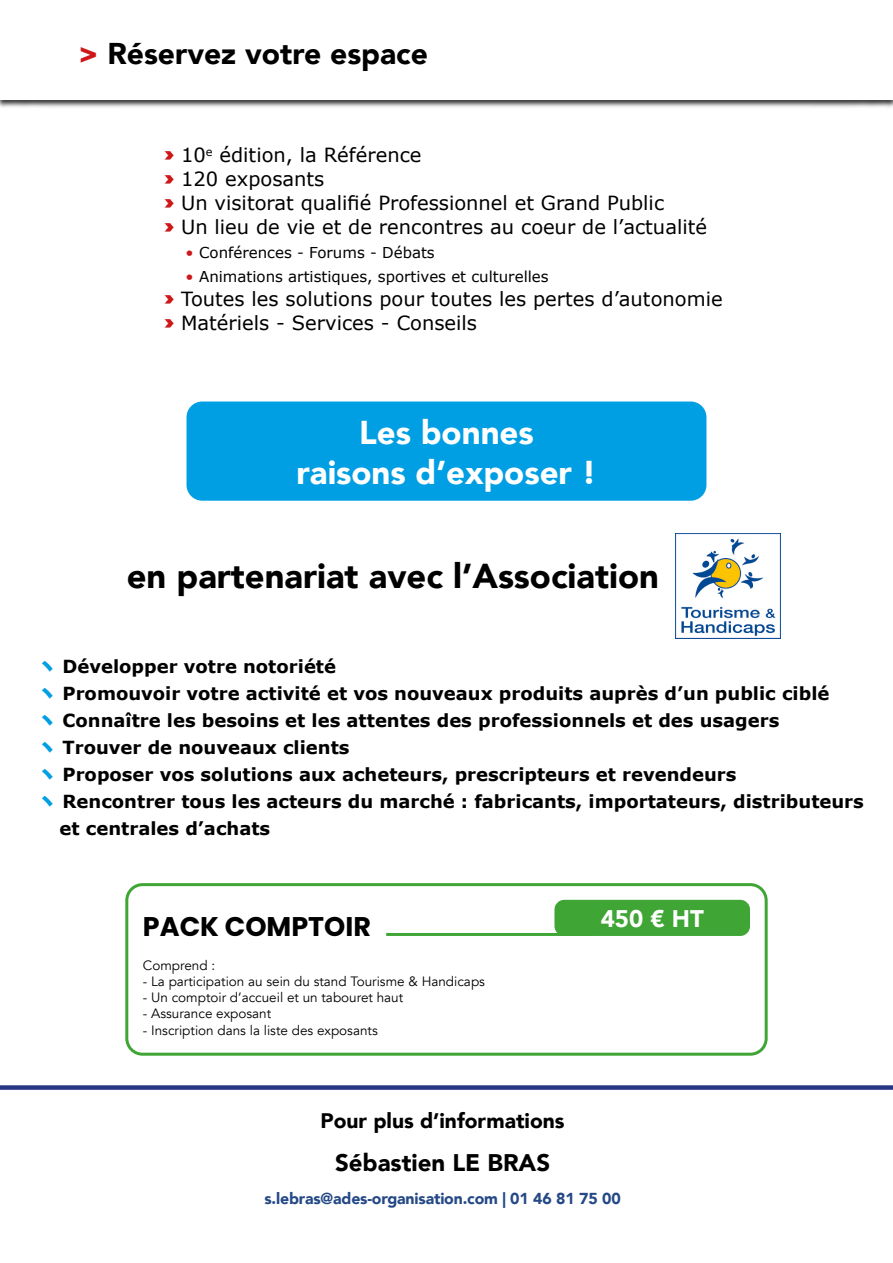
<style>
.page{position:relative;width:893px;height:1263px;background:#fff}
.page>*{position:absolute;margin:0;border:0;box-sizing:border-box;transform-origin:0 0}
.t1{font:900 34.5px "Avenir";color:#000}
.t2{font:900 33px/39.6px "Avenir";color:#fff;text-align:center}
.t3{font:900 30px "Avenir";color:#000}
.t4{font:700 27px "Poppins";color:#000}
.t5{font:900 24px "Avenir";color:#000}
.t6{font:900 24px "Avenir";color:#fff}
.t7{font:900 21px "Avenir";color:#000}
.t8{font:19.5px/24px "Verdana";color:#000}
.t9{font:700 18px "Verdana";color:#000}
.t10{font:900 15.9px "Avenir";letter-spacing:-.01em;color:#244986}
.t11{font:15px "Verdana";color:#000}
.t12{font:13.5px "Avenir";color:#000}
.s1{color:#cd1719}
.s2{font-family:"Poppins";font-weight:900;color:#cd1719}
.s3{font-family:"Hira Kaku Pro W3";font-weight:400;color:#009ee3}
</style>
<div class="page">
<div style="left:0;top:0;width:893px;height:108px;background:#000;opacity:.75"></div>
<div style="left:0;top:0;width:893px;height:99px;background:#fff"></div>
<img style="left:676px;top:534px;width:104px;height:104px">
<div style="left:0;top:1085px;width:893px;height:5px;background:#283583"></div>
<div style="left:187px;top:401px;width:519px;height:100px;background:#009fe3;border-radius:16px"></div>
<div style="left:554px;top:900px;width:196px;height:36px;background:#3fa535;border-radius:10px"></div>
<div style="left:125px;top:883px;width:643px;height:173px;border:3px solid #3fa535;border-radius:16px"></div>
<hr style="left:386px;top:933px;width:208px;height:3px;background:#3fa535">
<h3 class="t3" style="left:79px;top:28px;width:351px"><span class="s1">&gt;</span> Réservez votre espace</h3>
<p class="t8" style="left:165px;top:143px;width:544px"><span class="s2">&gt;</span> 10<sup>e</sup> édition, la Référence<br><span class="s2">&gt;</span> 120 exposants<br><span class="s2">&gt;</span> Un visitorat qualifié Professionnel et Grand Public<br><span class="s2">&gt;</span> Un lieu de vie et de rencontres au coeur de l’actualité</p>
<p class="t11" style="left:186px;top:243px;width:251px"><span class="s1">•</span> Conférences - Forums - Débats</p>
<p class="t11" style="left:186px;top:267px;width:364px"><span class="s1">•</span> Animations artistiques, sportives et culturelles</p>
<p class="t8" style="left:165px;top:287px;width:560px"><span class="s2">&gt;</span> Toutes les solutions pour toutes les pertes d’autonomie <span class="s2">&gt;</span> Matériels - Services - Conseils</p>
<h2 class="t2" style="left:296px;top:412px;width:301px">Les bonnes<br>raisons d’exposer !</h2>
<h1 class="t1" style="left:127px;top:546px;width:534px">en partenariat avec l’Association</h1>
<p class="t9" style="left:38px;top:654px;width:299px"><span class="s3">﹅</span> Développer votre notoriété</p>
<p class="t9" style="left:38px;top:681px;width:793px"><span class="s3">﹅</span> Promouvoir votre activité et vos nouveaux produits auprès d’un public ciblé</p>
<p class="t9" style="left:38px;top:708px;width:742px"><span class="s3">﹅</span> Connaître les besoins et les attentes des professionnels et des usagers</p>
<p class="t9" style="left:38px;top:735px;width:313px"><span class="s3">﹅</span> Trouver de nouveaux clients</p>
<p class="t9" style="left:38px;top:762px;width:700px"><span class="s3">﹅</span> Proposer vos solutions aux acheteurs, prescripteurs et revendeurs</p>
<p class="t9" style="left:38px;top:789px;width:827px"><span class="s3">﹅</span> Rencontrer tous les acteurs du marché : fabricants, importateurs, distributeurs</p>
<p class="t9" style="left:60px;top:816px;width:212px">et centrales d’achats</p>
<h3 class="t4" style="left:143px;top:910px;width:230px">PACK COMPTOIR</h3>
<p class="t12" style="left:143px;top:957px;width:74px">Comprend :</p>
<p class="t12" style="left:143px;top:973px;width:343px">- La participation au sein du stand Tourisme &amp; Handicaps</p>
<p class="t12" style="left:143px;top:989px;width:262px">- Un comptoir d’accueil et un tabouret haut</p>
<p class="t12" style="left:143px;top:1006px;width:130px">- Assurance exposant</p>
<p class="t12" style="left:143px;top:1022px;width:236px">- Inscription dans la liste des exposants</p>
<p class="t7" style="left:320px;top:1102px;width:246px">Pour plus d’informations</p>
<h3 class="t5" style="left:335px;top:1142px;width:217px">Sébastien LE BRAS</h3>
<h3 class="t6" style="left:601px;top:898px;width:105px">450 € HT</h3>
<p class="t10" style="left:264px;top:1185px;width:358px">s.lebras@ades-organisation.com | 01 46 81 75 00</p>
</div>
